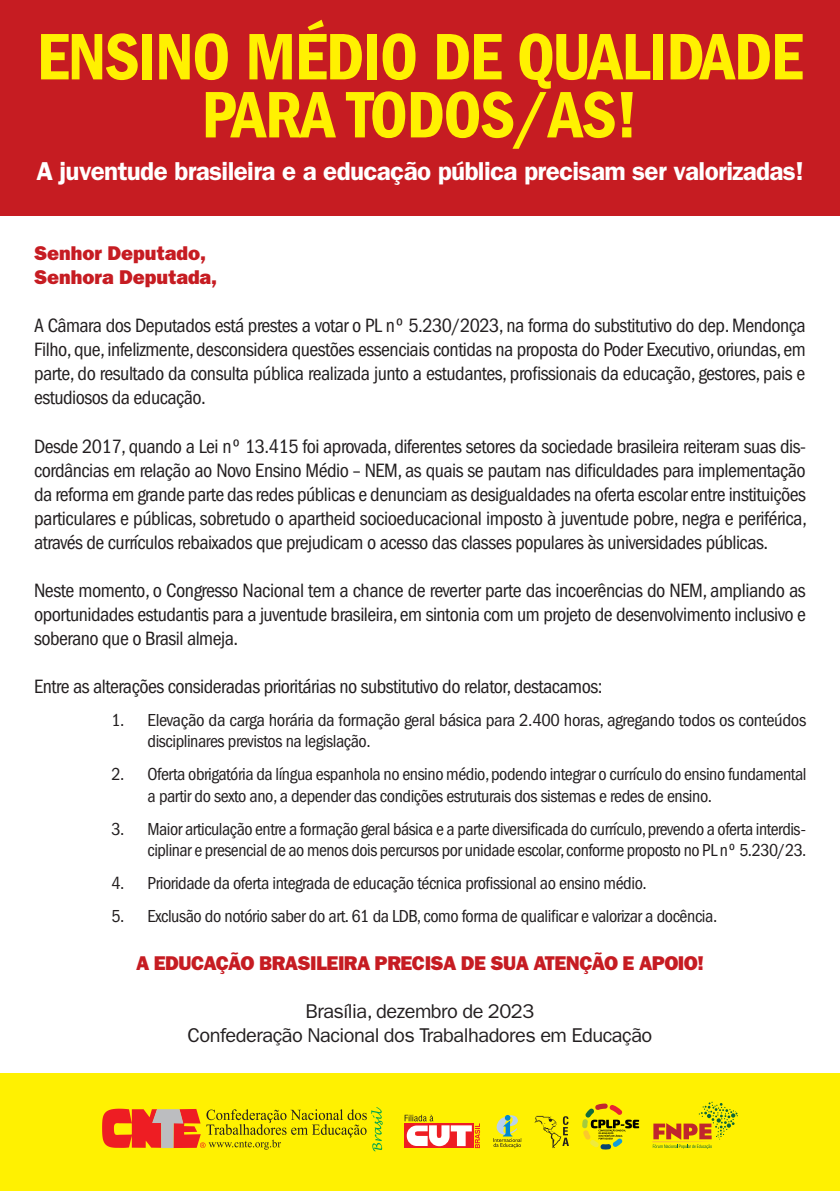
<style>
.page{position:relative;width:840px;height:1191px;background:#fff}
.page>*{position:absolute;margin:0;border:0;box-sizing:border-box;transform-origin:0 0}
.t1{font:68px/58px "ITC Franklin Gothic Std Dm Cd";letter-spacing:-.02em;color:#fff101;text-align:center}
.t2{font:600 26px "ITC Franklin Gothic Std";letter-spacing:-.025em;color:#fff}
.t3{font:condensed 20px/24px "ITC Franklin Gothic Std";letter-spacing:-.025em;color:#231f20;text-align:justify}
.t4{font:20px/24px "ITC Franklin Gothic Std";letter-spacing:-.025em;color:#231f20;text-align:center}
.t5{font:20px "ITC Franklin Gothic Std Hvy";letter-spacing:-.025em;color:#c61c22}
.t6{font:20px/24px "ITC Franklin Gothic Std Hvy";color:#c61c22}
.t7{font:condensed 18px/21.6px "ITC Franklin Gothic Std";letter-spacing:-.025em;color:#231f20}
</style>
<div class="page">
<div style="left:0;top:0;width:839px;height:215px;background:#c61c22"></div>
<div style="left:0;top:1073px;width:839px;height:118px;background:#fff101"></div>
<svg style="left:102px;top:1107px;width:280px;height:44px"></svg>
<svg style="left:404px;top:1114px;width:76px;height:34px"></svg>
<svg style="left:534px;top:1115px;width:34px;height:33px"></svg>
<svg style="left:493px;top:1115px;width:28px;height:33px"></svg>
<svg style="left:652px;top:1101px;width:85px;height:48px"></svg>
<svg style="left:582px;top:1103px;width:56px;height:46px"></svg>
<h1 class="t1" style="left:37px;top:28px;width:767px">ENSINO MÉDIO DE QUALIDADE<br>PARA TODOS/AS!</h1>
<h2 class="t2" style="left:36px;top:156px;width:768px">A juventude brasileira e a educação pública precisam ser valorizadas!</h2>
<p class="t6" style="left:34px;top:242px;width:184px">Senhor Deputado,<br>Senhora Deputada,</p>
<p class="t3" style="left:34px;top:314px;width:773px">A Câmara dos Deputados está prestes a votar o PL nº 5.230/2023, na forma do substitutivo do dep. Mendonça Filho, que, infelizmente, desconsidera questões essenciais contidas na proposta do Poder Executivo, oriundas, em parte, do resultado da consulta pública realizada junto a estudantes, profissionais da educação, gestores, pais e estudiosos da educação.</p>
<p class="t3" style="left:34px;top:434px;width:774px">Desde 2017, quando a Lei nº 13.415 foi aprovada, diferentes setores da sociedade brasileira reiteram suas dis&shy;cordâncias em relação ao Novo Ensino Médio – NEM, as quais se pautam nas dificuldades para implementação da reforma em grande parte das redes públicas e denunciam as desigualdades na oferta escolar entre instituições particulares e públicas, sobretudo o apartheid socioeducacional imposto à juventude pobre, negra e periférica, através de currículos rebaixados que prejudicam o acesso das classes populares às universidades públicas.</p>
<p class="t3" style="left:34px;top:578px;width:773px">Neste momento, o Congresso Nacional tem a chance de reverter parte das incoerências do NEM, ampliando as oportunidades estudantis para a juventude brasileira, em sintonia com um projeto de desenvolvimento inclusivo e soberano que o Brasil almeja.</p>
<p class="t3" style="left:34px;top:674px;width:569px">Entre as alterações consideradas prioritárias no substitutivo do relator, destacamos:</p>
<p class="t7" style="left:147px;top:709px;width:660px;text-indent:-36px">1. Elevação da carga horária da formação geral básica para 2.400 horas, agregando todos os conteúdos disciplinares previstos na legislação.</p>
<p class="t7" style="left:147px;top:763px;width:660px;text-indent:-36px">2. Oferta obrigatória da língua espanhola no ensino médio, podendo integrar o currículo do ensino fundamental a partir do sexto ano, a depender das condições estruturais dos sistemas e redes de ensino.</p>
<p class="t7" style="left:111px;top:818px;width:696px;text-align:right">3. Maior articulação entre a formação geral básica e a parte diversificada do currículo, prevendo a oferta interdis&shy;ciplinar e presencial de ao menos dois percursos por unidade escolar, conforme proposto no PL nº 5.230/23.</p>
<p class="t7" style="left:111px;top:872px;width:536px">4. Prioridade da oferta integrada de educação técnica profissional ao ensino médio.</p>
<p class="t7" style="left:111px;top:905px;width:607px">5. Exclusão do notório saber do art. 61 da LDB, como forma de qualificar e valorizar a docência.</p>
<p class="t5" style="left:136px;top:951px;width:569px">A EDUCAÇÃO BRASILEIRA PRECISA DE SUA ATENÇÃO E APOIO!</p>
<p class="t4" style="left:187px;top:999px;width:466px">Brasília, dezembro de 2023<br>Confederação Nacional dos Trabalhadores em Educação</p>
</div>
